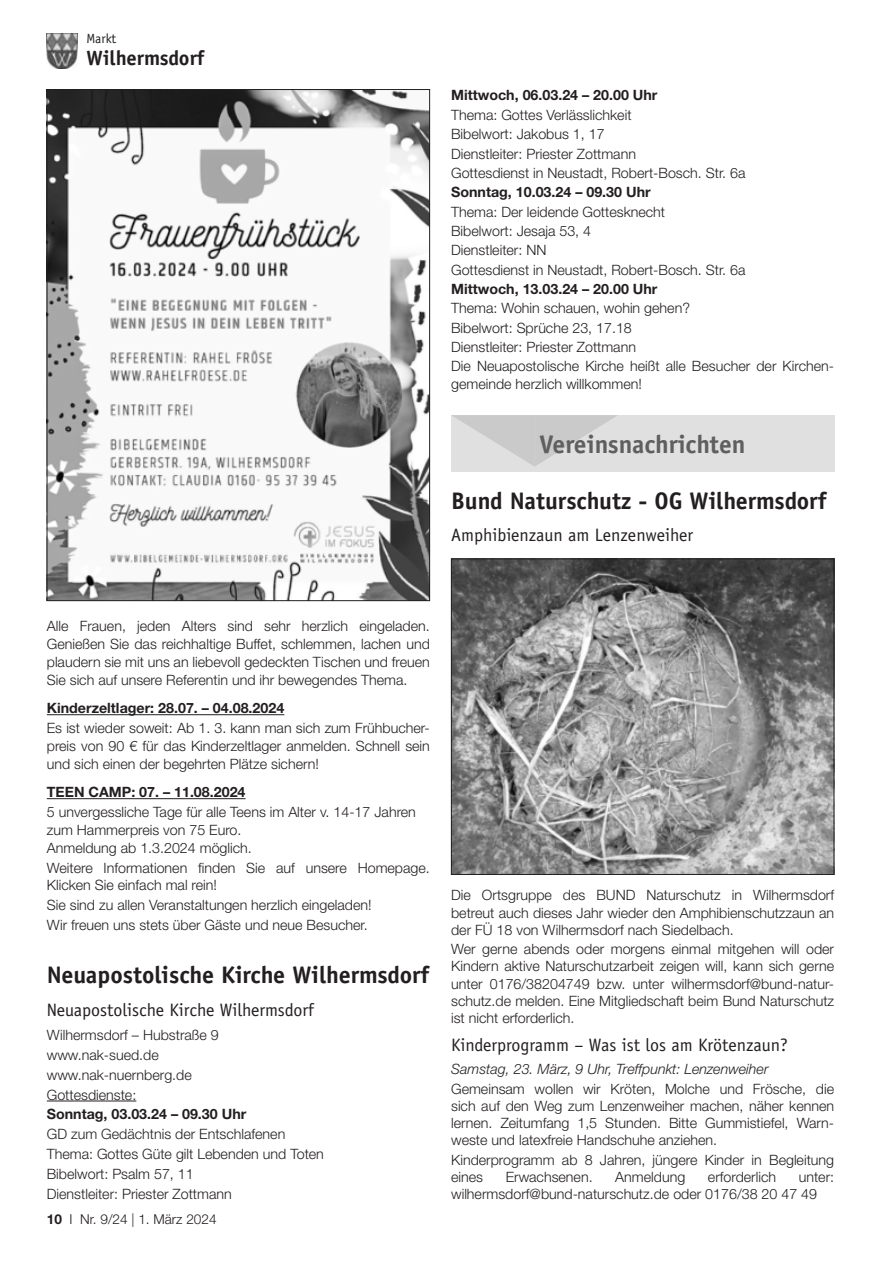
<style>
.page{position:relative;width:881px;height:1263px;background:#fff}
.page>*{position:absolute;margin:0;border:0;box-sizing:border-box;transform-origin:0 0}
.t1{font:700 25.5px "Officina Sans LT";color:#5f5f5f}
.t2{font:700 24px "Officina Sans LT";color:#231f20}
.t3{font:700 20.7px "Officina Sans LT";color:#231f20}
.t4{font:18px "Officina Sans LT";color:#231f20}
.t5{font:300 14.25px/17.2px "Helvetica Neue LT";color:#231f20}
.t6{font:700 14.25px "Helvetica Neue LT";color:#231f20}
.t7{font:italic 300 14.25px "Helvetica Neue LT";color:#231f20}
.t8{font:300 13.65px "Helvetica Neue LT";color:#231f20}
.t9{font:13.35px "Officina Sans LT";color:#231f20}
.s1{font-weight:700}
.s2{font-family:"Basic Commercial LT"}
</style>
<div class="page">
<img style="left:47px;top:34px;width:31px;height:34px">
<div style="left:451px;top:415px;width:382px;height:57px;background:#e0e0e0"></div>
<svg style="left:452px;top:415px;width:165px;height:52px"></svg>
<img style="left:453px;top:561px;width:378px;height:312px">
<div style="left:451px;top:559px;width:382px;height:316px;border:1px solid #231f20"></div>
<hr style="left:47px;top:714px;width:237px;height:1px;background:#231f20">
<hr style="left:47px;top:798px;width:198px;height:1px;background:#231f20">
<hr style="left:47px;top:1100px;width:89px;height:1px;background:#231f20">
<img style="left:49px;top:91px;width:378px;height:508px">
<p class="t9" style="left:87px;top:31px;width:31px">Markt</p>
<h3 class="t3" style="left:87px;top:45px;width:119px">Wilhermsdorf</h3>
<p class="t6" style="left:451px;top:87px;width:208px">Mittwoch, 06.03.24 – 20.00 Uhr</p>
<p class="t5" style="left:451px;top:105px;width:296px;line-height:19.4px">Thema: Gottes Verlässlichkeit<br>Bibelwort: Jakobus 1, 17<br>Dienstleiter: Priester Zottmann<br>Gottesdienst in Neustadt, Robert-Bosch. Str. 6a</p>
<p class="t6" style="left:451px;top:183px;width:201px">Sonntag, 10.03.24 – 09.30 Uhr</p>
<p class="t5" style="left:451px;top:202px;width:296px;line-height:19.4px">Thema: Der leidende Gottesknecht<br>Bibelwort: Jesaja 53, 4<br>Dienstleiter: NN<br>Gottesdienst in Neustadt, Robert-Bosch. Str. 6a</p>
<p class="t6" style="left:451px;top:280px;width:208px">Mittwoch, 13.03.24 – 20.00 Uhr</p>
<p class="t5" style="left:451px;top:298px;width:384px;line-height:19.4px">Thema: Wohin schauen, wohin gehen?<br>Bibelwort: Sprüche 23, 17.18<br>Dienstleiter: Priester Zottmann<br>Die Neuapostolische Kirche heißt alle Besucher der Kirchen-</p>
<p class="t5" style="left:451px;top:375px;width:192px">gemeinde herzlich willkommen!</p>
<h1 class="t1" style="left:539px;top:429px;width:207px">Vereinsnachrichten</h1>
<h2 class="t2" style="left:451px;top:486px;width:377px">Bund Naturschutz - OG Wilhermsdorf</h2>
<p class="t4" style="left:451px;top:524px;width:243px">Amphibienzaun am Lenzenweiher</p>
<p class="t5" style="left:47px;top:617px;width:384px;line-height:17.9px;text-align:justify">Alle Frauen, jeden Alters sind sehr herzlich eingeladen.<br>Genießen Sie das reichhaltige Buffet, schlemmen, lachen und plaudern sie mit uns an liebevoll gedeckten Tischen und freuen Sie sich auf unsere Referentin und ihr bewegendes Thema.</p>
<p class="t6" style="left:47px;top:699px;width:239px">Kinderzeltlager: 28.07. – 04.08.2024</p>
<p class="t5" style="left:47px;top:719px;width:384px;line-height:17.9px;text-align:justify">Es ist wieder soweit: Ab 1. 3. kann man sich zum Frühbucher&shy;preis von 90 € für das Kinderzeltlager anmelden. Schnell sein und sich einen der begehrten Plätze sichern!</p>
<p class="t6" style="left:47px;top:783px;width:200px">TEEN CAMP: 07. – 11.08.2024</p>
<p class="t5" style="left:47px;top:803px;width:370px;line-height:17.9px">5 unvergessliche Tage für alle Teens im Alter v. 14-17 Jahren zum Hammerpreis von 75 Euro.<br>Anmeldung ab 1.3.2024 möglich.</p>
<p class="t5" style="left:47px;top:858px;width:384px;line-height:17.9px">Weitere Informationen finden Sie auf unsere Homepage.<br>Klicken Sie einfach mal rein!</p>
<p class="t5" style="left:47px;top:895px;width:326px;line-height:20px">Sie sind zu allen Veranstaltungen herzlich eingeladen!<br>Wir freuen uns stets über Gäste und neue Besucher.</p>
<h2 class="t2" style="left:47px;top:960px;width:384px">Neuapostolische Kirche Wilhermsdorf</h2>
<p class="t4" style="left:47px;top:999px;width:268px">Neuapostolische Kirche Wilhermsdorf</p>
<p class="t5" style="left:47px;top:1024px;width:173px;line-height:20px">Wilhermsdorf – Hubstraße 9 www.nak-sued.de www.nak-nuernberg.de<br>Gottesdienste:</p>
<p class="t6" style="left:47px;top:1105px;width:201px">Sonntag, 03.03.24 – 09.30 Uhr</p>
<p class="t5" style="left:47px;top:1124px;width:278px;line-height:20px">GD zum Gedächtnis der Entschlafenen Thema: Gottes Güte gilt Lebenden und Toten Bibelwort: Psalm 57, 11<br>Dienstleiter: Priester Zottmann</p>
<p class="t8" style="left:47px;top:1210px;width:171px"><span class="s1">10</span> I Nr. 9/24 <span class="s2">|</span> 1. März 2024</p>
<p class="t5" style="left:451px;top:886px;width:384px;text-align:justify">Die Ortsgruppe des BUND Naturschutz in Wilhermsdorf betreut auch dieses Jahr wieder den Amphibienschutzzaun an der FÜ 18 von Wilhermsdorf nach Siedelbach.</p>
<p class="t5" style="left:451px;top:940px;width:384px;text-align:justify">Wer gerne abends oder morgens einmal mitgehen will oder Kindern aktive Naturschutzarbeit zeigen will, kann sich gerne unter 0176/38204749 bzw. unter wilhermsdorf@bund-natur&shy;schutz.de melden. Eine Mitgliedschaft beim Bund Naturschutz ist nicht erforderlich.</p>
<p class="t4" style="left:451px;top:1034px;width:338px">Kinderprogramm – Was ist los am Krötenzaun?</p>
<p class="t7" style="left:451px;top:1061px;width:319px">Samstag, 23. März, 9 Uhr, Treffpunkt: Lenzenweiher</p>
<p class="t5" style="left:451px;top:1080px;width:384px;text-align:justify">Gemeinsam wollen wir Kröten, Molche und Frösche, die sich auf den Weg zum Lenzenweiher machen, näher kennen lernen. Zeitumfang 1,5 Stunden. Bitte Gummistiefel, Warn&shy;weste und latexfreie Handschuhe anziehen.</p>
<p class="t5" style="left:451px;top:1151px;width:384px">Kinderprogramm ab 8 Jahren, jüngere Kinder in Begleitung eines</p>
<p class="t5" style="left:505px;top:1168px;width:88px">Erwachsenen.</p>
<p class="t5" style="left:615px;top:1168px;width:71px">Anmeldung</p>
<p class="t5" style="left:707px;top:1168px;width:70px">erforderlich</p>
<p class="t5" style="left:451px;top:1168px;width:384px;text-indent:347px">unter: wilhermsdorf@bund-naturschutz.de oder 0176/38 20 47 49</p>
</div>
